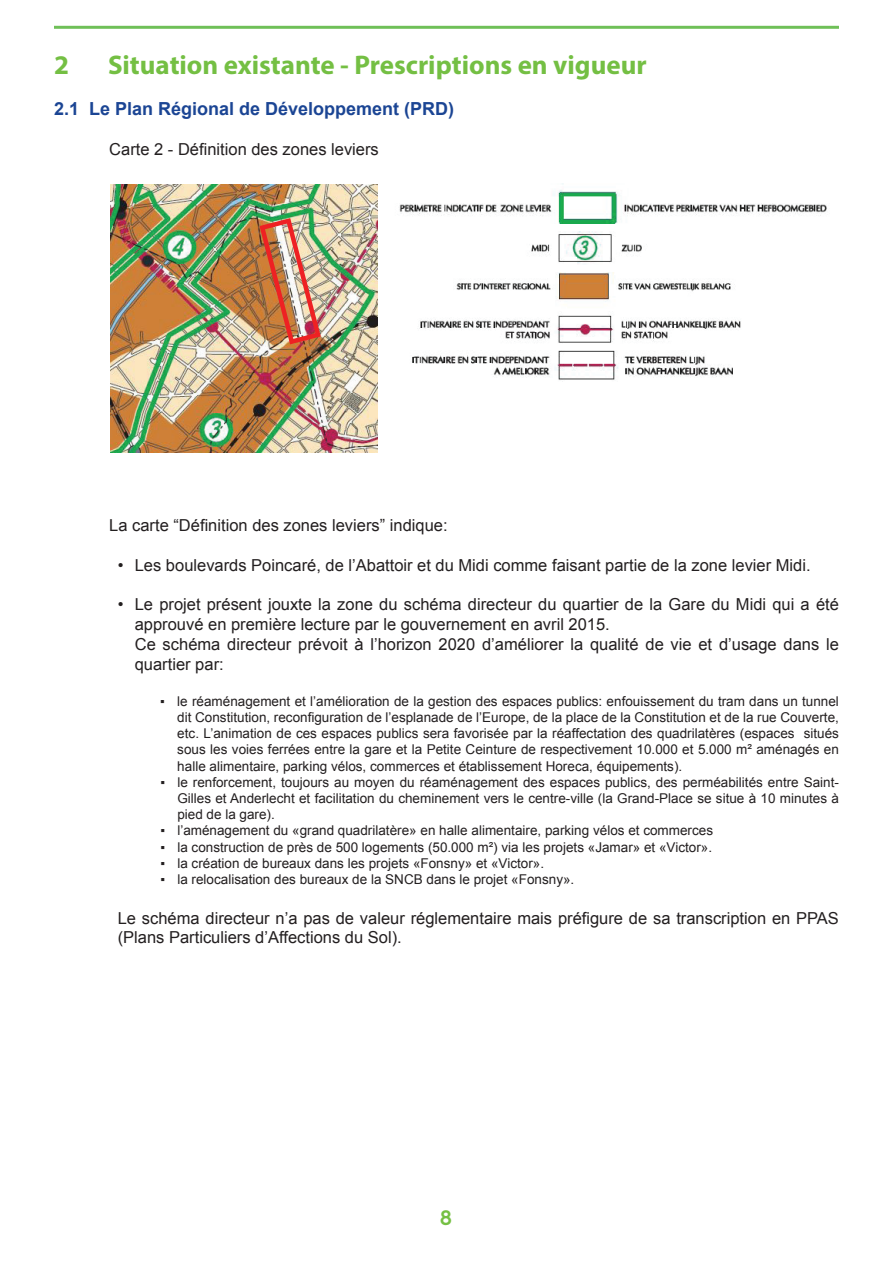
<style>
.page{position:relative;width:893px;height:1263px;background:#fff}
.page>*{position:absolute;margin:0;border:0;box-sizing:border-box;transform-origin:0 0}
.t1{font:700 27px "Myriad Pro";color:#74bf43}
.t2{font:700 21px "Merkury";color:#75c043}
.t3{font:700 18px "Arial";color:#1b4594}
.t4{font:16.5px/19.8px "Arial";color:#231f20}
.t5{font:13.5px/16.2px "Arial";color:#231f20;text-align:justify}
</style>
<div class="page">
<hr style="left:54px;top:26px;width:785px;height:3px;background:#6fc058">
<img style="left:111px;top:185px;width:266px;height:268px">
<img style="left:257px;top:215px;width:67px;height:132px">
<img style="left:399px;top:184px;width:428px;height:40px">
<img style="left:456px;top:272px;width:275px;height:30px">
<img style="left:419px;top:315px;width:322px;height:28px">
<img style="left:412px;top:350px;width:321px;height:30px">
<img style="left:531px;top:231px;width:111px;height:33px">
<h1 class="t1" style="left:54px;top:47px;width:16px">2</h1>
<h1 class="t1" style="left:108px;top:47px;width:540px">Situation existante - Prescriptions en vigueur</h1>
<h3 class="t3" style="left:54px;top:97px;width:402px">2.1 Le Plan Régional de Développement (PRD)</h3>
<p class="t4" style="left:109px;top:139px;width:271px">Carte 2 - Définition des zones leviers</p>
<p class="t4" style="left:109px;top:516px;width:340px">La carte “Définition des zones leviers” indique:</p>
<p class="t4" style="left:118px;top:555px;width:694px">• Les boulevards Poincaré, de l’Abattoir et du Midi comme faisant partie de la zone levier Midi.</p>
<p class="t4" style="left:135px;top:595px;width:706px;text-indent:-17px">• Le projet présent jouxte la zone du schéma directeur du quartier de la Gare du Midi qui a été approuvé en première lecture par le gouvernement en avril 2015.<br>Ce schéma directeur prévoit à l’horizon 2020 d’améliorer la qualité de vie et d’usage dans le quartier par:</p>
<p class="t5" style="left:177px;top:693px;width:663px;text-indent:-17px">▪ le réaménagement et l’amélioration de la gestion des espaces publics: enfouissement du tram dans un tunnel dit Constitution, reconfiguration de l’esplanade de l’Europe, de la place de la Constitution et de la rue Couverte, etc. L’animation de ces espaces publics sera favorisée par la réaffectation des quadrilatères (espaces situés sous les voies ferrées entre la gare et la Petite Ceinture de respectivement 10.000 et 5.000 m² aménagés en halle alimentaire, parking vélos, commerces et établissement Horeca, équipements).</p>
<p class="t5" style="left:177px;top:774px;width:663px;text-indent:-17px">▪ le renforcement, toujours au moyen du réaménagement des espaces publics, des perméabilités entre Saint-Gilles et Anderlecht et facilitation du cheminement vers le centre-ville (la Grand-Place se situe à 10 minutes à pied de la gare).</p>
<p class="t5" style="left:160px;top:823px;width:554px">▪ l’aménagement du «grand quadrilatère» en halle alimentaire, parking vélos et commerces</p>
<p class="t5" style="left:160px;top:839px;width:553px">▪ la construction de près de 500 logements (50.000 m²) via les projets «Jamar» et «Victor».</p>
<p class="t5" style="left:160px;top:855px;width:385px">▪ la création de bureaux dans les projets «Fonsny» et «Victor».</p>
<p class="t5" style="left:160px;top:871px;width:415px">▪ la relocalisation des bureaux de la SNCB dans le projet «Fonsny».</p>
<p class="t4" style="left:118px;top:908px;width:723px">Le schéma directeur n’a pas de valeur réglementaire mais préfigure de sa transcription en PPAS (Plans Particuliers d’Affections du Sol).</p>
<h2 class="t2" style="left:440px;top:1202px;width:14px">8</h2>
</div>
